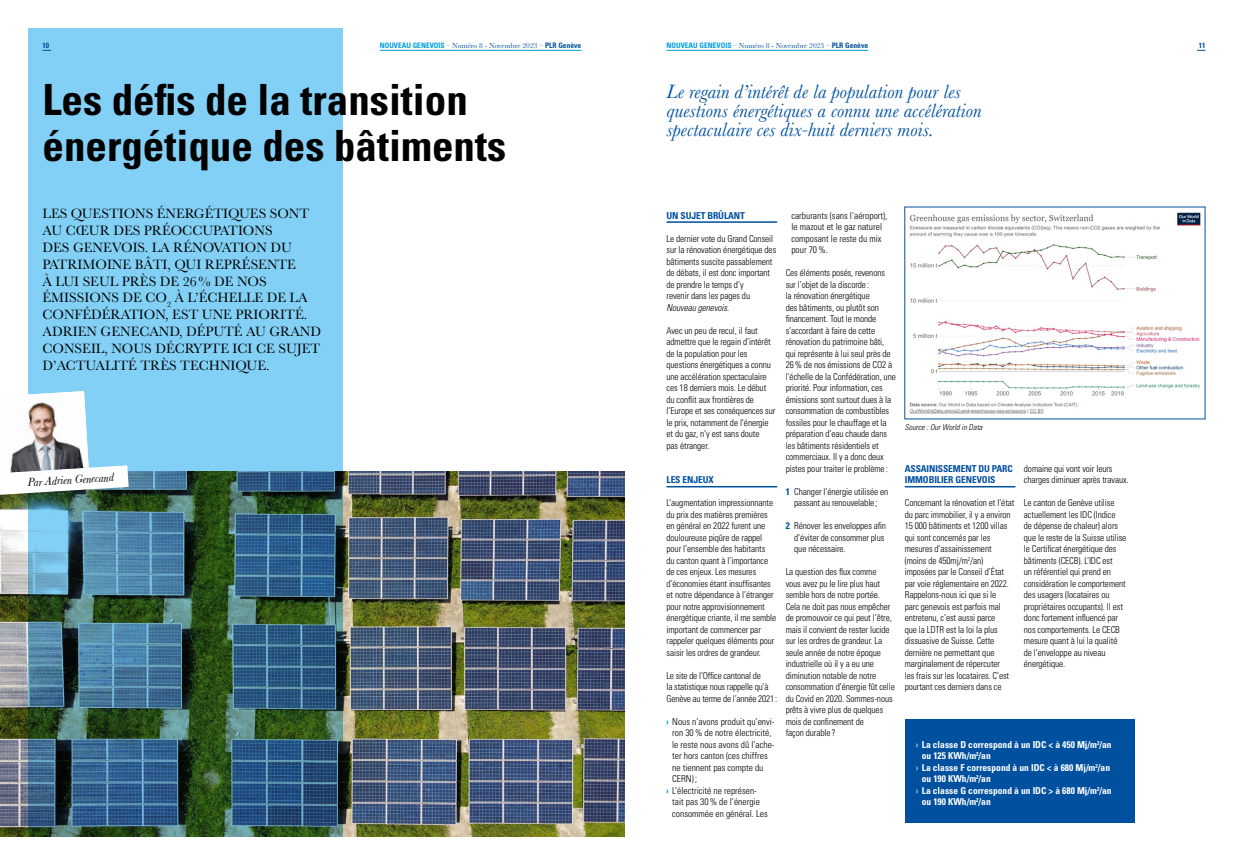
<style>
.page{position:relative;width:1248px;height:865px;background:#fff}
.page>*{position:absolute;margin:0;border:0;box-sizing:border-box;transform-origin:0 0}
.titre_article_1{font:700 condensed 43px/46px "Univers LT Std";color:#000}
.exergue_2{font:italic 20px/19px "Baskerville";letter-spacing:.005em;color:#0050a0}
.chapeau{font:14px/16.8px "Baskerville";color:#000}
.Annonce_Auteur{font:italic 12px "Baskerville";color:#000}
.texte_courant{font:300 condensed 9.5px/11.5px "Univers LT Std";letter-spacing:-.01em;color:#000}
.t1{font:700 condensed 9.5px/11.5px "Univers LT Std";color:#fff}
.titre_paragraphe{font:700 condensed 9.5px/11.5px "Univers LT Std";letter-spacing:-.01em;color:#0050a0}
.texte_courant-2{font:italic 300 condensed 8px "Univers LT Std";color:#000}
.t2{font:7.5px "Baskerville";color:#0050a0}
.t3{font:700 condensed 7.5px "Univers LT Std";color:#0050a0}
.s1{font-family:"Univers LT Std";font-weight:700;font-stretch:condensed;color:#009ee3}
.s2{font-family:"Univers LT Std";font-weight:700;font-stretch:condensed}
.s3{font-style:italic}
.s4{font-weight:700;color:#009ee3}
.s5{font-weight:700;color:#0050a0}
.s6{color:#82d0f5}
</style>
<div class="page">
<img style="left:0;top:471px;width:624px;height:365px">
<svg style="left:28px;top:28px;width:315px;height:808px;background:#609eb6"></svg>
<svg style="left:0;top:391px;width:129px;height:104px"></svg>
<hr style="left:666px;top:221px;width:111px;height:2px;background:#0050a0">
<hr style="left:666px;top:486px;width:111px;height:1px;background:#0050a0">
<hr style="left:904px;top:486px;width:111px;height:1px;background:#0050a0">
<img style="left:909px;top:212px;width:292px;height:202px">
<div style="left:904px;top:719px;width:230px;height:103px;background:#0050a0"></div>
<hr style="left:666px;top:50px;width:202px;height:1px;background:#009ee3">
<hr style="left:380px;top:50px;width:201px;height:1px;background:#009ee3">
<p class="t3" style="left:43px;top:41px;width:8px">10</p>
<p class="t2" style="left:380px;top:41px;width:203px"><span class="s1">NOUVEAU GENEVOIS</span> – Numéro 8 - Novembre 2023 – <span class="s2">PLR Genève</span></p>
<p class="t2" style="left:666px;top:41px;width:203px"><span class="s1">NOUVEAU GENEVOIS</span> – Numéro 8 - Novembre 2023 – <span class="s2">PLR Genève</span></p>
<p class="t3" style="left:1198px;top:41px;width:8px">11</p>
<p class="titre_article_1" style="left:43px;top:76px;width:465px">Les défis de la transition énergétique des bâtiments</p>
<p class="exergue_2" style="left:666px;top:82px;width:316px">Le regain d’intérêt de la population pour les questions énergétiques a connu une accélération spectaculaire ces dix-huit derniers mois.</p>
<p class="chapeau" style="left:43px;top:206px;width:280px">LES QUESTIONS ÉNERGÉTIQUES SONT<br>AU CŒUR DES PRÉOCCUPATIONS<br>DES GENEVOIS. LA RÉNOVATION DU<br>PATRIMOINE BÂTI, QUI REPRÉSENTE<br>À LUI SEUL PRÈS DE 26% DE NOS<br>ÉMISSIONS DE CO<sub>2</sub> À L’ÉCHELLE DE LA<br>CONFÉDÉRATION, EST UNE PRIORITÉ.<br>ADRIEN GENECAND, DÉPUTÉ AU GRAND<br>CONSEIL, NOUS DÉCRYPTE ICI CE SUJET<br>D’ACTUALITÉ TRÈS TECHNIQUE.</p>
<p class="titre_paragraphe" style="left:666px;top:209px;width:80px">UN SUJET BRÛLANT</p>
<p class="texte_courant" style="left:666px;top:232px;width:111px">Le dernier vote du Grand Conseil sur la rénovation énergétique des bâtiments suscite passablement de débats, il est donc important de prendre le temps d’y<br>revenir dans les pages du<br><span class="s3">Nouveau genevois</span>.</p>
<p class="texte_courant" style="left:666px;top:324px;width:110px">Avec un peu de recul, il faut admettre que le regain d’intérêt de la population pour les questions énergétiques a connu une accélération spectaculaire ces 18 derniers mois. Le début du conflit aux frontières de l’Europe et ses conséquences sur le prix, notamment de l’énergie et du gaz, n’y est sans doute<br>pas étranger.</p>
<p class="titre_paragraphe" style="left:666px;top:474px;width:49px">LES ENJEUX</p>
<p class="texte_courant" style="left:666px;top:497px;width:111px">L’augmentation impressionnante du prix des matières premières en général en 2022 furent une douloureuse piqûre de rappel pour l’ensemble des habitants<br>du canton quant à l’importance de ces enjeux. Les mesures d’économies étant insuffisantes et notre dépendance à l’étranger pour notre approvisionnement énergétique criante, il me semble important de commencer par rappeler quelques éléments pour saisir les ordres de grandeur.</p>
<p class="texte_courant" style="left:666px;top:669px;width:112px">Le site de l’Office cantonal de<br>la statistique nous rappelle qu’à<br>Genève au terme de l’année 2021:</p>
<p class="texte_courant" style="left:672px;top:715px;width:104px;text-indent:-6px"><span class="s4">›</span> Nous n’avons produit qu’envi&shy;ron 30% de notre électricité, le reste nous avons dû l’ache&shy;ter hors canton (ces chiffres ne tiennent pas compte du<br>CERN) ;</p>
<p class="texte_courant" style="left:672px;top:784px;width:97px;text-indent:-6px"><span class="s4">›</span> L’électricité ne représen&shy;tait pas 30% de l’énergie consommée en général. Les</p>
<p class="Annonce_Auteur" style="left:27px;top:474px;width:88px;rotate:-4deg">Par Adrien Genecand</p>
<p class="texte_courant" style="left:791px;top:209px;width:98px">carburants (sans l’aéroport), le mazout et le gaz naturel composant le reste du mix pour 70%.</p>
<p class="texte_courant" style="left:785px;top:267px;width:112px">Ces éléments posés, revenons sur l’objet de la discorde:<br>la rénovation énergétique<br>des bâtiments, ou plutôt son financement. Tout le monde s’accordant à faire de cette rénovation du patrimoine bâti, qui représente à lui seul près de<br>26% de nos émissions de CO2 à l’échelle de la Confédération, une priorité. Pour information, ces émissions sont surtout dues à la consommation de combustibles fossiles pour le chauffage et la préparation d’eau chaude dans les bâtiments résidentiels et commerciaux. Il y a donc deux pistes pour traiter le problème:</p>
<p class="texte_courant" style="left:785px;top:485px;width:104px;text-align:center"><span class="s5">1</span> Changer l’énergie utilisée en passant au renouvelable;</p>
<p class="texte_courant" style="left:794px;top:520px;width:93px;text-indent:-9px"><span class="s5">2</span> Rénover les enveloppes afin d’éviter de consommer plus que nécessaire.</p>
<p class="texte_courant" style="left:785px;top:566px;width:111px">La question des flux comme<br>vous avez pu le lire plus haut semble hors de notre portée.<br>Cela ne doit pas nous empêcher de promouvoir ce qui peut l’être, mais il convient de rester lucide sur les ordres de grandeur. La seule année de notre époque industrielle où il y a eu une diminution notable de notre consommation d’énergie fût celle du Covid en 2020. Sommes-nous prêts à vivre plus de quelques mois de confinement de<br>façon durable ?</p>
<p class="texte_courant-2" style="left:904px;top:422px;width:79px">Source : Our World in Data</p>
<p class="titre_paragraphe" style="left:904px;top:462px;width:109px">ASSAINISSEMENT DU PARC<br>IMMOBILIER GENEVOIS</p>
<p class="texte_courant" style="left:904px;top:497px;width:111px">Concernant la rénovation et l’état du parc immobilier, il y a environ<br>15 000 bâtiments et 1200 villas qui sont concernés par les mesures d’assainissement (moins de 450mj/m<sup>2</sup>/an) imposées par le Conseil d’État par voie réglementaire en 2022.<br>Rappelons-nous ici que si le<br>parc genevois est parfois mal entretenu, c’est aussi parce<br>que la LDTR est la loi la plus dissuasive de Suisse. Cette dernière ne permettant que marginalement de répercuter<br>les frais sur les locataires. C’est pourtant ces derniers dans ce</p>
<p class="texte_courant" style="left:1023px;top:462px;width:106px">domaine qui vont voir leurs charges diminuer après travaux.</p>
<p class="texte_courant" style="left:1023px;top:497px;width:104px">Le canton de Genève utilise actuellement les IDC (Indice<br>de dépense de chaleur) alors que le reste de la Suisse utilise le Certificat énergétique des bâtiments (CECB). L’IDC est<br>un référentiel qui prend en considération le comportement des usagers (locataires ou propriétaires occupants). Il est donc fortement influencé par nos comportements. Le CECB mesure quant à lui la qualité de l’enveloppe au niveau énergétique.</p>
<p class="t1" style="left:921px;top:738px;width:191px;text-indent:-6px"><span class="s6">›</span> La classe D correspond à un IDC &lt; à 450 Mj/m<sup>2</sup>/an ou 125 KWh/m<sup>2</sup>/an</p>
<p class="t1" style="left:921px;top:761px;width:190px;text-indent:-6px"><span class="s6">›</span> La classe F correspond à un IDC &lt; à 680 Mj/m<sup>2</sup>/an ou 190 KWh/m<sup>2</sup>/an</p>
<p class="t1" style="left:921px;top:784px;width:191px;text-indent:-6px"><span class="s6">›</span> La classe G correspond à un IDC &gt; à 680 Mj/m<sup>2</sup>/an ou 190 KWh/m<sup>2</sup>/an</p>
</div>
